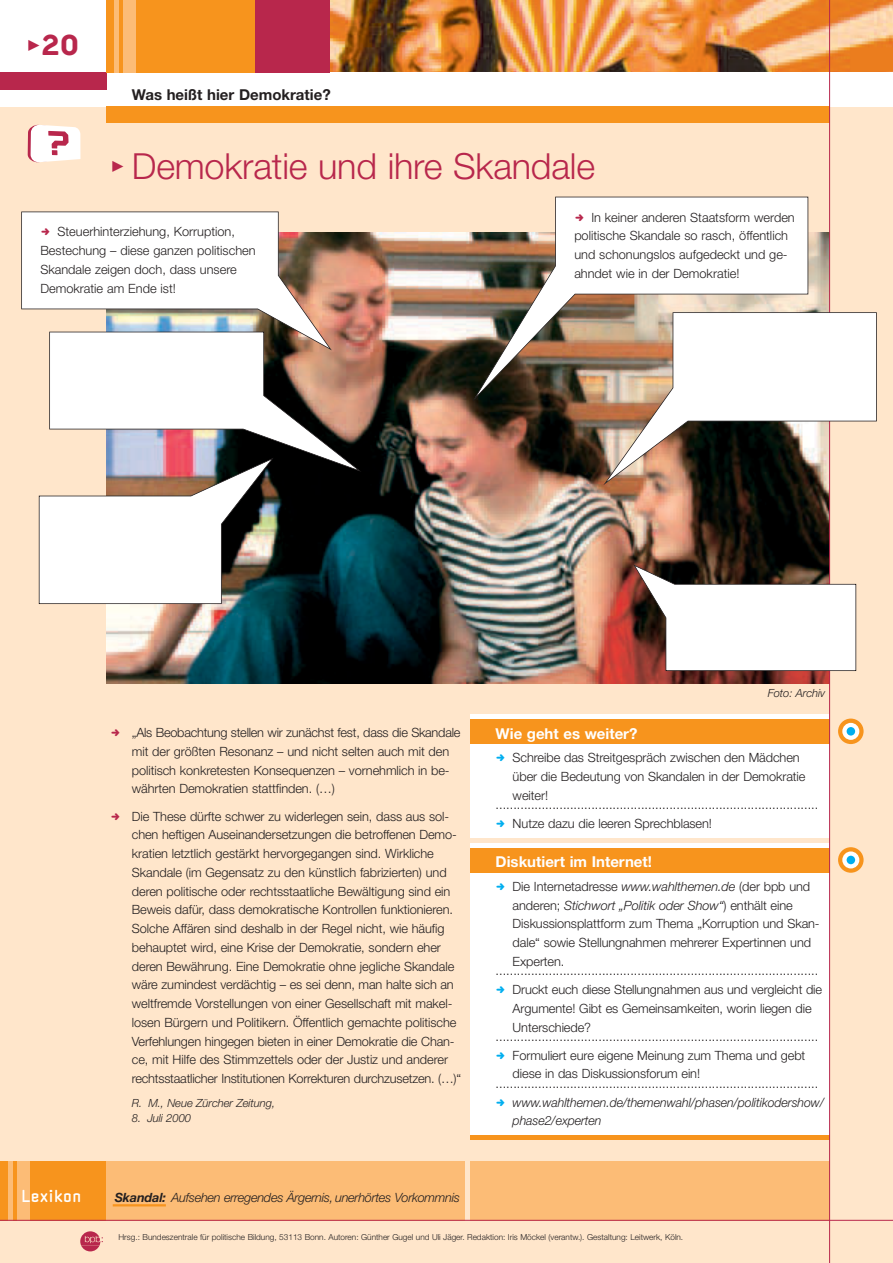
<style>
.page{position:relative;width:893px;height:1263px;background:#fff}
.page>*{position:absolute;margin:0;border:0;box-sizing:border-box;transform-origin:0 0}
.t1{font:800 43.5px "Platelet";color:#b8274c}
.t2{font:300 36px "Helvetica Neue";letter-spacing:-.005em;color:#b8274c}
.t3{font:16.5px "Clicker";color:#fff}
.t4{font:700 15px "Helvetica Neue";color:#fff}
.t5{font:700 15px "Helvetica Neue";color:#231f20}
.t6{font:300 12.75px/18.8px "Helvetica Neue";letter-spacing:-.005em;color:#231f20}
.t7{font:italic 300 12.75px/18.8px "Helvetica Neue";letter-spacing:-.005em;color:#231f20}
.t8{font:italic 300 11.25px "Helvetica Neue";letter-spacing:-.005em;color:#231f20}
.t9{font:300 8.25px "Helvetica Neue";color:#231f20}
.s1{font-weight:700}
.s2{font-style:italic}
</style>
<div class="page">
<div style="left:0;top:0;width:892px;height:1263px;background:#ffe6cb"></div>
<img style="left:330px;top:0;width:562px;height:72px">
<div style="left:0;top:72px;width:892px;height:34px;background:#fff"></div>
<div style="left:0;top:0;width:106px;height:89px;background:#fff"></div>
<div style="left:0;top:72px;width:106px;height:17px;background:#b8274c"></div>
<svg style="left:80px;top:1231px;width:23px;height:20px"></svg>
<div style="left:106px;top:106px;width:723px;height:17px;background:#f7941d"></div>
<div style="left:106px;top:0;width:224px;height:72px;background:#f7941d"></div>
<div style="left:255px;top:0;width:75px;height:72px;background:#b8274c"></div>
<div style="left:123px;top:0;width:13px;height:72px;background:#fcbc76"></div>
<hr style="left:115px;top:0;width:4px;height:72px;background:#fcbc76">
<div style="left:0;top:1161px;width:829px;height:59px;background:#f7941d"></div>
<div style="left:106px;top:1161px;width:723px;height:59px;background:#fcbc76"></div>
<div style="left:17px;top:1161px;width:13px;height:59px;background:#fcbc76"></div>
<hr style="left:9px;top:1161px;width:4px;height:59px;background:#fcbc76">
<hr style="left:466px;top:1161px;width:4px;height:59px;background:#ffe6cb">
<hr style="left:113px;top:1204px;width:53px;height:2px;background:#f7941d">
<div style="left:470px;top:714px;width:359px;height:127px;background:#fff"></div>
<img style="left:107px;top:233px;width:722px;height:451px">
<hr style="left:470px;top:839px;width:359px;height:4px;background:#ffe6cb">
<div style="left:470px;top:714px;width:359px;height:30px;background:#f7941d"></div>
<div style="left:838px;top:719px;width:25px;height:25px;background:#f7941d;border-radius:50%"></div>
<div style="left:842px;top:723px;width:17px;height:17px;background:#fff;border-radius:50%"></div>
<div style="left:846px;top:727px;width:9px;height:9px;background:#00aeef;border-radius:50%"></div>
<div style="left:470px;top:714px;width:359px;height:5px;background:#fff"></div>
<div style="left:470px;top:843px;width:359px;height:294px;background:#fff"></div>
<div style="left:470px;top:1135px;width:359px;height:5px;background:#f7941d"></div>
<div style="left:470px;top:843px;width:359px;height:30px;background:#f7941d"></div>
<svg style="left:838px;top:847px;width:25px;height:26px"></svg>
<svg style="left:842px;top:851px;width:17px;height:17px"></svg>
<div style="left:846px;top:856px;width:9px;height:8px;background:#00aeef;border-radius:50%"></div>
<hr style="left:470px;top:843px;width:359px;height:4px;background:#fff">
<svg style="left:472px;top:197px;width:336px;height:205px;background:#c9c0b5"></svg>
<hr style="left:829px;top:0;width:1px;height:1263px;background:#b8274c">
<img style="left:603px;top:312px;width:273px;height:173px">
<svg style="left:633px;top:565px;width:223px;height:106px;background:#cac3c0"></svg>
<hr style="left:0;top:1220px;width:892px;height:1px;background:#b8274c">
<svg style="left:28px;top:125px;width:52px;height:38px;background:#f3d9dc"></svg>
<img style="left:21px;top:212px;width:340px;height:392px">
<svg style="left:575px;top:214px;width:8px;height:7px"></svg>
<h1 class="t1" style="left:26px;top:25px;width:55px">✓20</h1>
<p class="t5" style="left:132px;top:89px;width:200px">Was heißt hier Demokratie?</p>
<h2 class="t2" style="left:111px;top:153px;width:486px">✓ Demokratie und ihre Skandale</h2>
<p class="t6" style="left:40px;top:224px;width:217px;text-indent:17px">Steuerhinterziehung, Korruption, Bestechung – diese ganzen politischen Skandale zeigen doch, dass unsere Demokratie am Ende ist!</p>
<p class="t6" style="left:574px;top:209px;width:222px;text-indent:17px">In keiner anderen Staatsform werden politische Skandale so rasch, öffentlich und schonungslos aufgedeckt und ge&shy;ahndet wie in der Demokratie!</p>
<p class="t6" style="left:132px;top:724px;width:330px">„Als Beobachtung stellen wir zunächst fest, dass die Skandale mit der größten Resonanz – und nicht selten auch mit den politisch konkretesten Konsequenzen – vornehmlich in be&shy;währten Demokratien stattfinden. (…)</p>
<p class="t6" style="left:132px;top:808px;width:331px">Die These dürfte schwer zu widerlegen sein, dass aus sol&shy;chen heftigen Auseinandersetzungen die betroffenen Demo&shy;kratien letztlich gestärkt hervorgegangen sind. Wirkliche Skandale (im Gegensatz zu den künstlich fabrizierten) und deren politische oder rechtsstaatliche Bewältigung sind ein Beweis dafür, dass demokratische Kontrollen funktionieren.<br>Solche Affären sind deshalb in der Regel nicht, wie häufig behauptet wird, eine Krise der Demokratie, sondern eher deren Bewährung. Eine Demokratie ohne jegliche Skandale wäre zumindest verdächtig – es sei denn, man halte sich an weltfremde Vorstellungen von einer Gesellschaft mit makel&shy;losen Bürgern und Politikern. Öffentlich gemachte politische Verfehlungen hingegen bieten in einer Demokratie die Chan&shy;ce, mit Hilfe des Stimmzettels oder der Justiz und anderer rechtsstaatlicher Institutionen Korrekturen durchzusetzen. (…)“</p>
<p class="t8" style="left:132px;top:1099px;width:145px">R. M., Neue Zürcher Zeitung,</p>
<p class="t8" style="left:132px;top:1114px;width:61px">8. Juli 2000</p>
<p class="t3" style="left:21px;top:1186px;width:62px">Lexikon</p>
<p class="t7" style="left:115px;top:1189px;width:346px"><span class="s1">Skandal:</span> Aufsehen erregendes Ärgernis, unerhörtes Vorkommnis</p>
<p class="t8" style="left:767px;top:689px;width:59px">Foto: Archiv</p>
<p class="t4" style="left:495px;top:728px;width:143px">Wie geht es weiter?</p>
<p class="t6" style="left:512px;top:750px;width:294px">Schreibe das Streitgespräch zwischen den Mädchen über die Bedeutung von Skandalen in der Demokratie weiter!</p>
<p class="t6" style="left:512px;top:796px;width:307px;text-indent:-17px">...........................................................................................<br>Nutze dazu die leeren Sprechblasen!</p>
<p class="t4" style="left:495px;top:857px;width:158px">Diskutiert im Internet!</p>
<p class="t6" style="left:512px;top:878px;width:308px">Die Internetadresse <span class="s2">www.wahlthemen.de</span> (der bpb und anderen; <span class="s2">Stichwort „Politik oder Show“</span>) enthält eine Diskussionsplattform zum Thema „Korruption und Skan&shy;dale“ sowie Stellungnahmen mehrerer Expertinnen und Experten.</p>
<p class="t6" style="left:512px;top:963px;width:311px;text-indent:-17px">...........................................................................................<br>Druckt euch diese Stellungnahmen aus und vergleicht die Argumente! Gibt es Gemeinsamkeiten, worin liegen die Unterschiede?</p>
<p class="t6" style="left:512px;top:1028px;width:307px;text-indent:-17px">...........................................................................................<br>Formuliert eure eigene Meinung zum Thema und gebt diese in das Diskussionsforum ein!</p>
<p class="t6" style="left:495px;top:1075px;width:324px">...........................................................................................</p>
<p class="t7" style="left:512px;top:1094px;width:313px">www.wahlthemen.de/themenwahl/phasen/politikodershow/ phase2/experten</p>
<p class="t9" style="left:118px;top:1235px;width:566px">Hrsg.: Bundeszentrale für politische Bildung, 53113 Bonn. Autoren: Günther Gugel und Uli Jäger. Redaktion: Iris Möckel (verantw.). Gestaltung: Leitwerk, Köln.</p>
</div>
